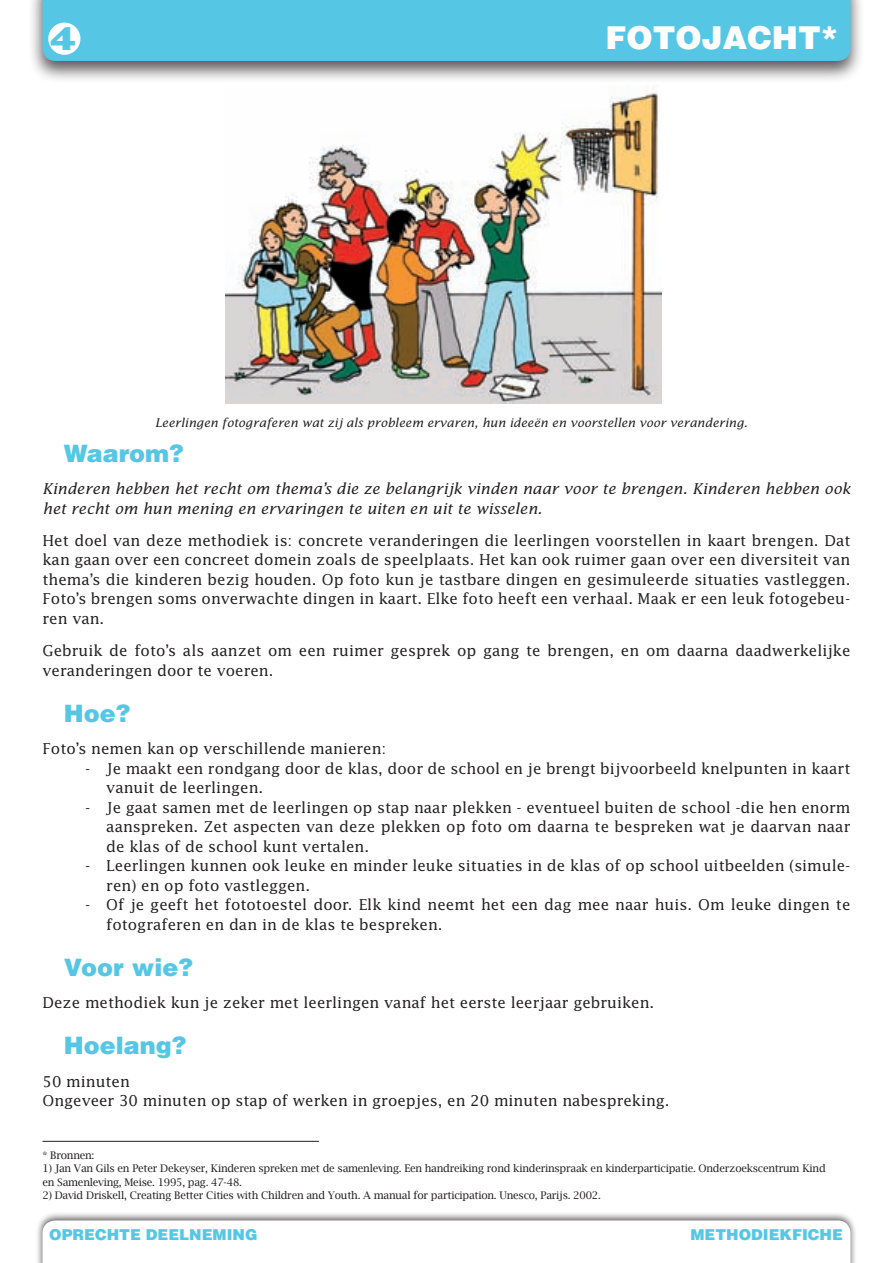
<style>
.page{position:relative;width:893px;height:1263px;background:#fff}
.page>*{position:absolute;margin:0;border:0;box-sizing:border-box;transform-origin:0 0}
.t1{font:42.75px "Base Nine SCB";color:#55c7e5}
.t2{font:900 31.5px "Helvetica";color:#fff}
.t3{font:900 24px "Helvetica";color:#55c7e5}
.t4{font:15px/19.5px "Lucida";color:#231f20}
.t5{font:italic 15px/19.5px "Lucida";color:#231f20}
.t6{font:900 15px "Helvetica";color:#55c7e5}
.t7{font:italic 12px "Lucida";color:#231f20}
.t8{font:10.5px/13.5px "Lucida Bright";letter-spacing:-.02em;color:#231f20}
</style>
<div class="page">
<div style="left:35px;top:1211px;width:823px;height:52px;background:#231f20;opacity:.75"></div>
<svg style="left:43px;top:1220px;width:807px;height:43px"></svg>
<div style="left:28px;top:0;width:836px;height:83px;background:#231f20;opacity:.75"></div>
<div style="left:43px;top:0;width:807px;height:61px;background:#55c7e5"></div>
<div style="left:48px;top:23px;width:32px;height:32px;background:#fff;border-radius:50%"></div>
<hr style="left:43px;top:1141px;width:276px;height:1px;background:#231f20">
<img style="left:226px;top:85px;width:435px;height:319px">
<h1 class="t1" style="left:49px;top:1px;width:30px">4</h1>
<h2 class="t2" style="left:606px;top:18px;width:234px">FOTOJACHT*</h2>
<p class="t7" style="left:155px;top:416px;width:594px">Leerlingen fotograferen wat zij als probleem ervaren, hun ideeën en voorstellen voor verandering.</p>
<h3 class="t3" style="left:64px;top:437px;width:122px">Waarom?</h3>
<p class="t5" style="left:43px;top:479px;width:809px">Kinderen hebben het recht om thema’s die ze belangrijk vinden naar voor te brengen. Kinderen hebben ook het recht om hun mening en ervaringen te uiten en uit te wisselen.</p>
<p class="t4" style="left:43px;top:530px;width:809px;text-align:justify">Het doel van deze methodiek is: concrete veranderingen die leerlingen voorstellen in kaart brengen. Dat kan gaan over een concreet domein zoals de speelplaats. Het kan ook ruimer gaan over een diversiteit van thema’s die kinderen bezig houden. Op foto kun je tastbare dingen en gesimuleerde situaties vastleggen.<br>Foto’s brengen soms onverwachte dingen in kaart. Elke foto heeft een verhaal. Maak er een leuk fotogebeu&shy;ren van.</p>
<p class="t4" style="left:43px;top:641px;width:809px">Gebruik de foto’s als aanzet om een ruimer gesprek op gang te brengen, en om daarna daadwerkelijke veranderingen door te voeren.</p>
<h3 class="t3" style="left:64px;top:697px;width:68px">Hoe?</h3>
<p class="t4" style="left:43px;top:739px;width:345px">Foto’s nemen kan op verschillende manieren:</p>
<p class="t4" style="left:106px;top:758px;width:746px;text-indent:-21px">- Je maakt een rondgang door de klas, door de school en je brengt bijvoorbeeld knelpunten in kaart vanuit de leerlingen.</p>
<p class="t4" style="left:106px;top:797px;width:746px;text-align:justify;text-indent:-21px">- Je gaat samen met de leerlingen op stap naar plekken - eventueel buiten de school -die hen enorm aanspreken. Zet aspecten van deze plekken op foto om daarna te bespreken wat je daarvan naar de klas of de school kunt vertalen.</p>
<p class="t4" style="left:106px;top:856px;width:746px;text-indent:-21px">- Leerlingen kunnen ook leuke en minder leuke situaties in de klas of op school uitbeelden (simule&shy;ren) en op foto vastleggen.</p>
<p class="t4" style="left:106px;top:895px;width:746px;text-indent:-21px">- Of je geeft het fototoestel door. Elk kind neemt het een dag mee naar huis. Om leuke dingen te fotograferen en dan in de klas te bespreken.</p>
<h3 class="t3" style="left:64px;top:951px;width:131px">Voor wie?</h3>
<p class="t4" style="left:43px;top:993px;width:613px">Deze methodiek kun je zeker met leerlingen vanaf het eerste leerjaar gebruiken.</p>
<h3 class="t3" style="left:64px;top:1030px;width:124px">Hoelang?</h3>
<p class="t4" style="left:43px;top:1071px;width:629px">50 minuten<br>Ongeveer 30 minuten op stap of werken in groepjes, en 20 minuten nabespreking.</p>
<p class="t8" style="left:43px;top:1148px;width:53px">* Bronnen:</p>
<p class="t8" style="left:43px;top:1162px;width:785px">1) Jan Van Gils en Peter Dekeyser, Kinderen spreken met de samenleving. Een handreiking rond kinderinspraak en kinderparticipatie. Onderzoekscentrum Kind en Samenleving, Meise. 1995, pag. 47-48.</p>
<p class="t8" style="left:43px;top:1189px;width:560px">2) David Driskell, Creating Better Cities with Children and Youth. A manual for participation. Unesco, Parijs. 2002.</p>
<p class="t6" style="left:49px;top:1224px;width:210px">OPRECHTE DEELNEMING</p>
<p class="t6" style="left:690px;top:1224px;width:154px">METHODIEKFICHE</p>
</div>
